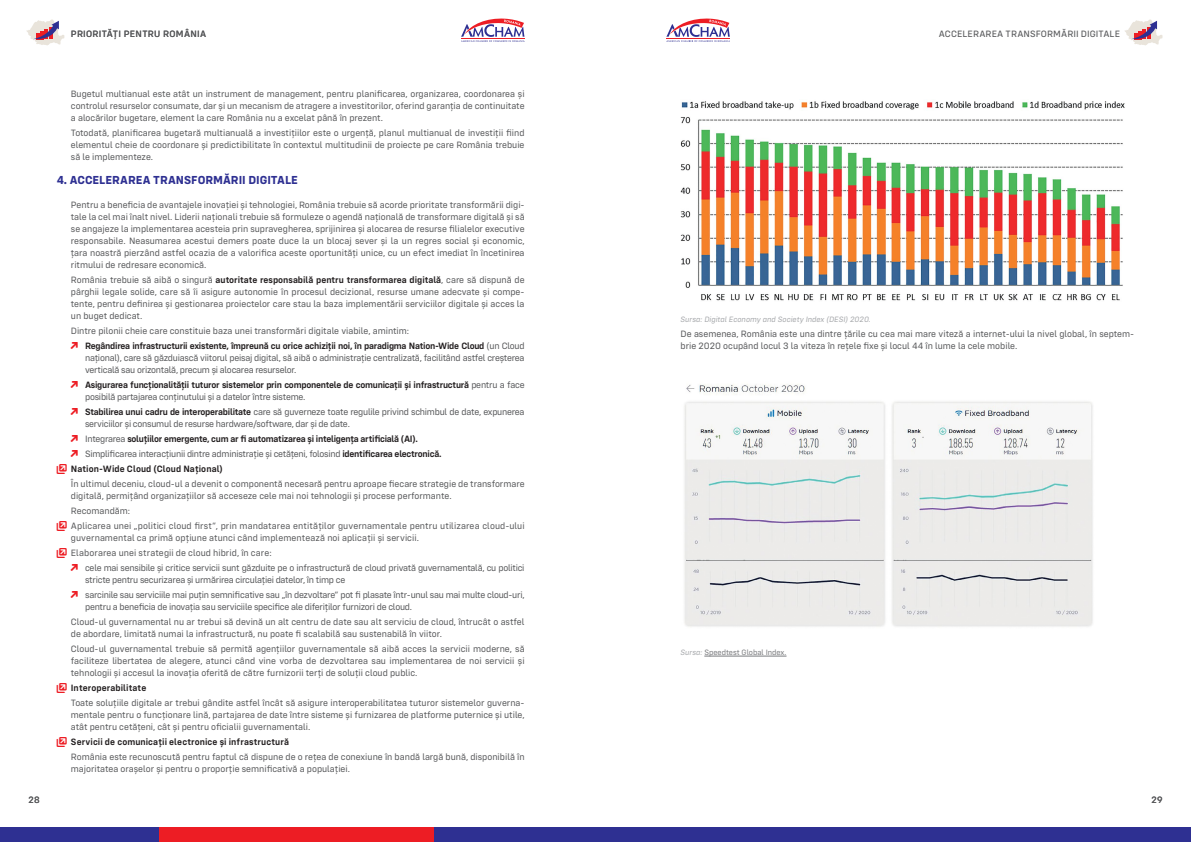
<style>
.page{position:relative;width:1191px;height:842px;background:#fff}
.page>*{position:absolute;margin:0;border:0;box-sizing:border-box;transform-origin:0 0}
.t1{font:700 12px "Config";color:#2e3092}
.t2{font:10px "Web Hosting Hub Glyphs";color:#ed1d24}
.t3{font:9.5px/12px "Config";letter-spacing:-.005em;color:#58595b;text-align:justify}
.t4{font:9.5px/12px "Config";letter-spacing:-.025em;color:#58595b}
.t5{font:600 9.5px/15px "Config";letter-spacing:-.025em;color:#231f20}
.t6{font:9.5px "Config Text";letter-spacing:.035em;color:#58595b}
.t7{font:600 9.5px "Config";letter-spacing:.005em;color:#231f20}
.t8{font:600 9.5px "Config";letter-spacing:.01em;color:#231f20}
.t9{font:italic 8px "Config";color:#a7a9ac}
.t10{font:8px "Config";color:#797a7d}
.s1{font-weight:600;color:#231f20}
.s2{font-weight:400;color:#58595b}
.s3{font-family:"Web Hosting Hub Glyphs";font-weight:400;font-size:7px;color:#ed1d24}
.s4{font-family:"Web Hosting Hub Glyphs";font-size:7px;color:#ed1d24}
.s5{font-family:"Web Hosting Hub Glyphs";font-weight:400;font-size:10px;color:#ed1d24}
.s6{font-family:"Web Hosting Hub Glyphs";font-size:10px;color:#ed1d24}
.s7{font-style:italic;color:#a7a9ac}
</style>
<div class="page">
<hr style="left:704px;top:656px;width:82px;height:1px;background:#797a7d">
<img style="left:680px;top:101px;width:445px;height:200px">
<img style="left:684px;top:384px;width:409px;height:243px">
<svg style="left:666px;top:18px;width:64px;height:24px"></svg>
<svg style="left:461px;top:18px;width:63px;height:24px"></svg>
<svg style="left:26px;top:19px;width:39px;height:27px"></svg>
<svg style="left:1125px;top:19px;width:37px;height:27px"></svg>
<div style="left:0;top:828px;width:188px;height:14px;background:#2e3092"></div>
<div style="left:433px;top:828px;width:758px;height:14px;background:#2e3092"></div>
<div style="left:159px;top:828px;width:274px;height:14px;background:#ed1d24"></div>
<p class="t6" style="left:71px;top:28px;width:137px">PRIORITĂȚI PENTRU ROMÂNIA</p>
<p class="t6" style="left:938px;top:28px;width:13px">ACCELERAREA</p>
<p class="t6" style="left:1005px;top:28px;width:8px">TRANSFORM</p>
<p class="t6" style="left:1061px;top:28px;width:26px">ĂRII DIGITALE</p>
<p class="t3" style="left:71px;top:88px;width:455px">Bugetul multianual este atât un instrument de management, pentru planificarea, organizarea, coordonarea şi controlul resurselor consumate, dar și un mecanism de atragere a investitorilor, oferind garanția de continuitate a alocărilor bugetare, element la care România nu a excelat până în prezent.</p>
<p class="t3" style="left:71px;top:127px;width:455px">Totodată, planificarea bugetară multianuală a investiţiilor este o urgență, planul multianual de investiţii fiind elementul cheie de coordonare și predictibilitate în contextul multitudinii de proiecte pe care România trebuie să le implementeze.</p>
<p class="t1" style="left:57px;top:173px;width:243px">4. ACCELERAREA TRANSFORMĂRII DIGITALE</p>
<p class="t3" style="left:71px;top:199px;width:455px">Pentru a beneficia de avantajele inovației și tehnologiei, România trebuie să acorde prioritate transformării digi&shy;tale la cel mai înalt nivel. Liderii naționali trebuie să formuleze o agendă națională de transformare digitală și să se angajeze la implementarea acesteia prin supravegherea, sprijinirea și alocarea de resurse filialelor executive responsabile. Neasumarea acestui demers poate duce la un blocaj sever și la un regres social și economic, țara noastră pierzând astfel ocazia de a valorifica aceste oportunități unice, cu un efect imediat în încetinirea ritmului de redresare economică.</p>
<p class="t3" style="left:71px;top:274px;width:455px">România trebuie să aibă o singură <span class="s1">autoritate responsabilă pentru transformarea digitală</span>, care să dispună de pârghii legale solide, care să îi asigure autonomie în procesul decizional, resurse umane adecvate și compe&shy;tente, pentru definirea și gestionarea proiectelor care stau la baza implementării serviciilor digitale și acces la un buget dedicat.</p>
<p class="t5" style="left:71px;top:323px;width:455px"><span class="s2">Dintre pilonii cheie care constituie baza unei transformări digitale viabile, amintim:<br></span><span class="s3">֮</span> Regândirea infrastructurii existente, împreună cu orice achiziții noi, în paradigma Nation-Wide Cloud <span class="s2">(un Cloud</span></p>
<p class="t4" style="left:85px;top:352px;width:441px">național), care să găzduiască viitorul peisaj digital, să aibă o administrație centralizată, facilitând astfel creșterea verticală sau orizontală, precum și alocarea resurselor.</p>
<p class="t5" style="left:85px;top:379px;width:441px;line-height:12px;text-indent:-14px"><span class="s3">֮</span> Asigurarea funcționalității tuturor sistemelor prin componentele de comunicații și infrastructură <span class="s2">pentru a face posibilă partajarea conținutului și a datelor între sisteme.</span></p>
<p class="t4" style="left:85px;top:406px;width:441px;text-indent:-14px"><span class="s4">֮</span> <span class="s1">Stabilirea unui cadru de interoperabilitate</span> care să guverneze toate regulile privind schimbul de date, expunerea serviciilor și consumul de resurse hardware/software, dar și de date.</p>
<p class="t5" style="left:71px;top:431px;width:348px"><span class="s3">֮</span> <span class="s2">Integrarea</span> soluțiilor emergente, cum ar fi automatizarea și inteligența artificială (AI).</p>
<p class="t4" style="left:71px;top:448px;width:372px"><span class="s4">֮</span> Simplificarea interacțiunii dintre administrație și cetățeni, folosind <span class="s1">identificarea electronică.</span></p>
<p class="t7" style="left:57px;top:463px;width:168px"><span class="s5">ם</span> Nation-Wide Cloud (Cloud Național)</p>
<p class="t3" style="left:71px;top:478px;width:455px">În ultimul deceniu, cloud-ul a devenit o componentă necesară pentru aproape fiecare strategie de transformare</p>
<p class="t3" style="left:71px;top:490px;width:382px">digitală, permițând organizațiilor să acceseze cele mai noi tehnologii și procese performante.</p>
<p class="t3" style="left:71px;top:505px;width:61px">Recomandăm:</p>
<p class="t3" style="left:57px;top:520px;width:469px"><span class="s6">ם</span> Aplicarea unei „politici cloud first”, prin mandatarea entităților guvernamentale pentru utilizarea cloud-ului</p>
<p class="t3" style="left:57px;top:530px;width:364px;line-height:15px;text-indent:14px">guvernamental ca primă opțiune atunci când implementează noi aplicații și servicii. <span class="s6">ם</span> Elaborarea unei strategii de cloud hibrid, în care:</p>
<p class="t4" style="left:85px;top:562px;width:441px;text-indent:-14px"><span class="s4">֮</span> cele mai sensibile și critice servicii sunt găzduite pe o infrastructură de cloud privată guvernamentală, cu politici stricte pentru securizarea și urmărirea circulației datelor, în timp ce</p>
<p class="t4" style="left:85px;top:589px;width:441px;text-indent:-14px"><span class="s4">֮</span> sarcinile sau serviciile mai puțin semnificative sau „în dezvoltare” pot fi plasate într-unul sau mai multe cloud-uri, pentru a beneficia de inovația sau serviciile specifice ale diferiților furnizori de cloud.</p>
<p class="t3" style="left:71px;top:616px;width:455px">Cloud-ul guvernamental nu ar trebui să devină un alt centru de date sau alt serviciu de cloud, întrucât o astfel de abordare, limitată numai la infrastructură, nu poate fi scalabilă sau sustenabilă în viitor.</p>
<p class="t3" style="left:71px;top:643px;width:455px">Cloud-ul guvernamental trebuie să permită agențiilor guvernamentale să aibă acces la servicii moderne, să faciliteze libertatea de alegere, atunci când vine vorba de dezvoltarea sau implementarea de noi servicii și tehnologii și accesul la inovația oferită de către furnizorii terți de soluții cloud public.</p>
<p class="t8" style="left:71px;top:682px;width:77px">Interoperabilitate</p>
<p class="t2" style="left:57px;top:684px;width:11px">ם</p>
<p class="t3" style="left:71px;top:697px;width:455px">Toate soluțiile digitale ar trebui gândite astfel încât să asigure interoperabilitatea tuturor sistemelor guverna&shy;mentale pentru o funcționare lină, partajarea de date între sisteme și furnizarea de platforme puternice și utile, atât pentru cetățeni, cât și pentru oficialii guvernamentali.</p>
<p class="t3" style="left:71px;top:734px;width:455px;line-height:15px;text-indent:-14px"><span class="s6">ם</span> <span class="s1">Servicii de comunicații electronice și infrastructură<br></span>România este recunoscută pentru faptul că dispune de o rețea de conexiune în bandă largă bună, disponibilă în</p>
<p class="t3" style="left:71px;top:763px;width:281px">majoritatea orașelor și pentru o proporție semnificativă a populației.</p>
<p class="t9" style="left:680px;top:315px;width:192px">Sursa: Digital Economy and Society Index (DESI) 2020.</p>
<p class="t3" style="left:680px;top:328px;width:455px">De asemenea, România este una dintre țările cu cea mai mare viteză a internet-ului la nivel global, în septem&shy;brie 2020 ocupând locul 3 la viteza în rețele fixe și locul 44 în lume la cele mobile.</p>
<p class="t10" style="left:680px;top:648px;width:107px"><span class="s7">Sursa:</span> Speedtest Global Index.</p>
<p class="t6" style="left:28px;top:794px;width:13px">28</p>
<p class="t6" style="left:1151px;top:794px;width:13px">29</p>
</div>
